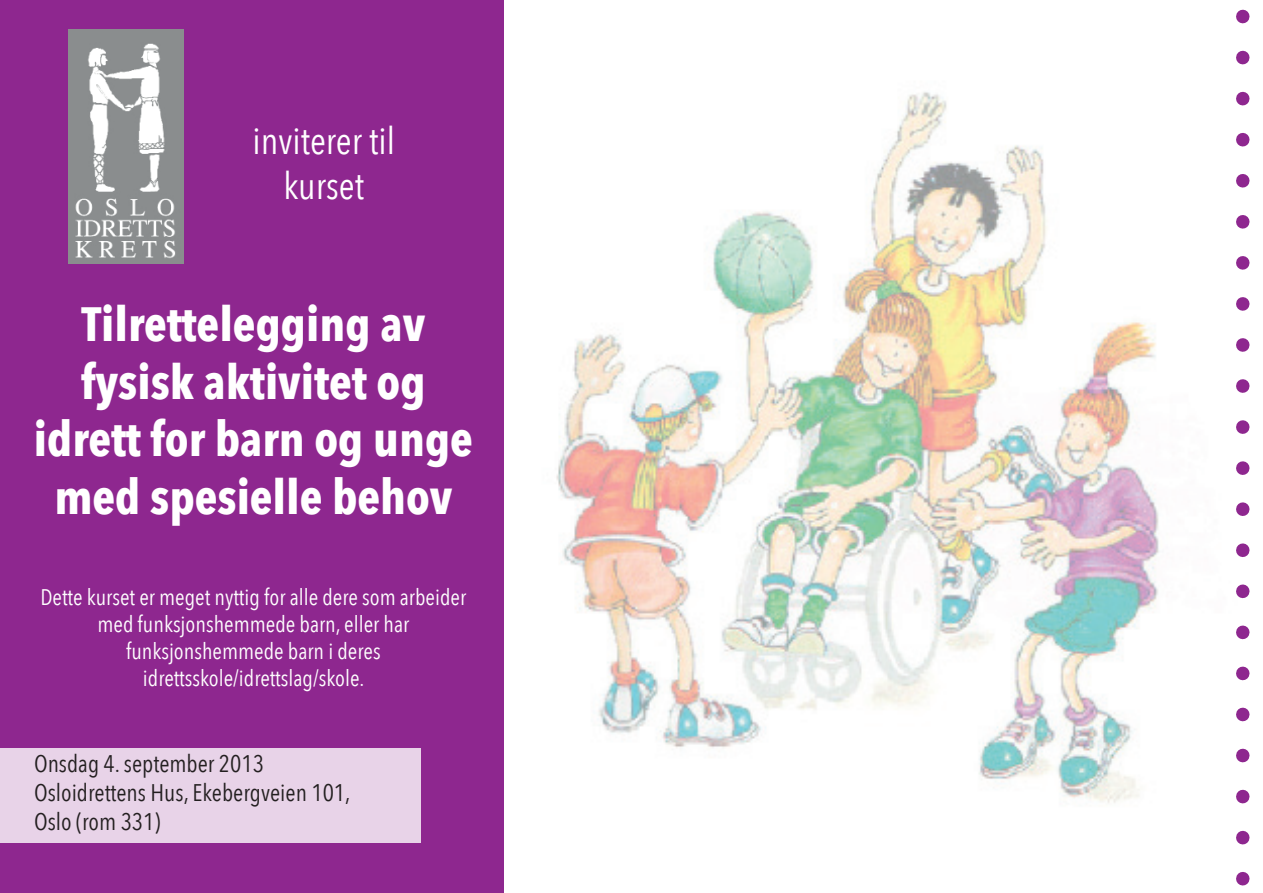
<style>
.page{position:relative;width:1263px;height:893px;background:#fff}
.page>*{position:absolute;margin:0;border:0;box-sizing:border-box;transform-origin:0 0}
.t1{font:700 48px/57.6px "Avenir Next Condensed";color:#fff;text-align:center}
.t2{font:37.5px/45px "Avenir Next Condensed";color:#fff;text-align:center}
.t3{font:24px/28.8px "Avenir Next Condensed";color:#231f20}
.t4{font:22.5px/27px "Avenir Next Condensed";color:#fff;text-align:center}
</style>
<div class="page">
<img style="left:556px;top:9px;width:694px;height:794px">
<div style="left:0;top:0;width:504px;height:893px;background:#8e278f"></div>
<div style="left:0;top:748px;width:421px;height:95px;background:#e8d3e8"></div>
<svg style="left:1236px;top:16px;width:13px;height:870px"></svg>
<img style="left:68px;top:30px;width:116px;height:234px">
<h2 class="t2" style="left:252px;top:119px;width:144px">inviterer til kurset</h2>
<h1 class="t1" style="left:34px;top:295px;width:441px">Tilrettelegging av fysisk aktivitet og idrett for barn og unge med spesielle behov</h1>
<p class="t4" style="left:40px;top:584px;width:427px">Dette kurset er meget nyttig for alle dere som arbeider med funksjonshemmede barn, eller har funksjonshemmede barn i deres idrettsskole/idrettslag/skole.</p>
<p class="t3" style="left:34px;top:750px;width:318px">Onsdag 4. september 2013<br>Osloidrettens Hus, Ekebergveien 101,<br>Oslo (rom 331)</p>
</div>
